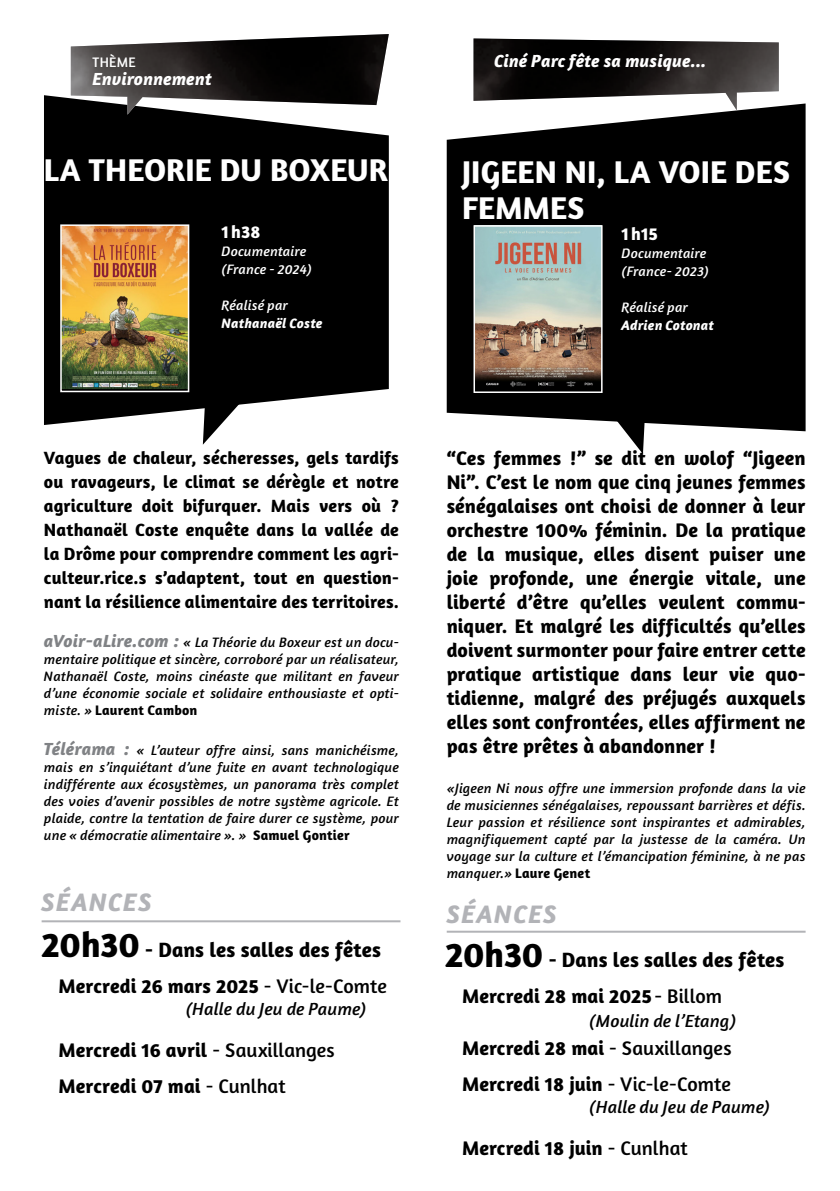
<style>
.page{position:relative;width:840px;height:1191px;background:#fff}
.page>*{position:absolute;margin:0;border:0;box-sizing:border-box;transform-origin:0 0}
.Titre_film{font:700 32px/36px "Amaranth";letter-spacing:.005em;color:#fff}
.t1{font:italic 700 26px "Amaranth";letter-spacing:.055em;color:#b2b3b7}
.t2{font:700 21px "Amaranth";letter-spacing:.005em;color:#000}
.Critique_texte{font:700 20px/24px "Amaranth";letter-spacing:.005em;color:#000;text-align:justify}
.Séances{font:700 20px "Amaranth";color:#000}
.Critique_texte-2{font:700 18px/24px "Amaranth";letter-spacing:.005em;color:#000;text-align:justify}
.Séances-2{font:italic 18px "Amaranth";letter-spacing:.005em;color:#000}
.Thème_sous-titre{font:italic 700 18px "Amaranth";letter-spacing:.005em;color:#fff}
.t3{font:700 18px "Amaranth";letter-spacing:.005em;color:#fff}
.Critique_texte-3{font:italic 14px/17px "Amaranth";letter-spacing:.01em;color:#000;text-align:justify}
.Fiche_technique_film{font:italic 14px/18px "Amaranth";letter-spacing:.01em;color:#fff}
.Fiche_technique_film-2{font:italic 700 14px "Amaranth";letter-spacing:.015em;color:#fff}
.Thème_titre{font:14px "Amaranth";letter-spacing:.025em;color:#fff}
.s1{font-weight:700;font-size:18px;color:#808285}
.s2{font-weight:700;font-style:normal}
.s3{font-size:36px}
.s4{font-weight:400}
</style>
<div class="page">
<svg style="left:446px;top:103px;width:359px;height:328px;background:#151515"></svg>
<svg style="left:607px;top:408px;width:37px;height:46px"></svg>
<img style="left:473px;top:38px;width:305px;height:72px">
<hr style="left:446px;top:930px;width:359px;height:2px;background:#b2b3b7">
<img style="left:476px;top:228px;width:123px;height:161px">
<div style="left:473px;top:225px;width:129px;height:168px;border:2px solid #fff"></div>
<hr style="left:42px;top:920px;width:358px;height:2px;background:#b2b3b7">
<svg style="left:44px;top:95px;width:344px;height:330px;background:#161616"></svg>
<svg style="left:203px;top:403px;width:37px;height:42px"></svg>
<img style="left:63px;top:227px;width:123px;height:161px">
<div style="left:60px;top:224px;width:129px;height:168px;border:2px solid #fff"></div>
<img style="left:71px;top:34px;width:317px;height:81px">
<p class="Thème_titre" style="left:92px;top:54px;width:45px">THÈME</p>
<p class="Thème_sous-titre" style="left:92px;top:68px;width:121px">Environnement</p>
<p class="Thème_sous-titre" style="left:494px;top:50px;width:214px">Ciné Parc fête sa musique...</p>
<p class="Titre_film" style="left:44px;top:151px;width:345px">LA THEORIE DU BOXEUR</p>
<p class="Titre_film" style="left:462px;top:153px;width:329px">JIGEEN NI, LA VOIE DES<br>FEMMES</p>
<p class="t3" style="left:221px;top:220px;width:41px">1h38</p>
<p class="Fiche_technique_film" style="left:221px;top:242px;width:92px">Documentaire (France - 2024)</p>
<p class="Fiche_technique_film" style="left:221px;top:296px;width:68px">Réalisé par</p>
<p class="Fiche_technique_film-2" style="left:221px;top:315px;width:102px">Nathanaël Coste</p>
<p class="t3" style="left:621px;top:222px;width:38px">1h15</p>
<p class="Fiche_technique_film" style="left:621px;top:244px;width:89px">Documentaire (France- 2023)</p>
<p class="Fiche_technique_film" style="left:621px;top:298px;width:68px">Réalisé par</p>
<p class="Fiche_technique_film-2" style="left:621px;top:316px;width:94px">Adrien Cotonat</p>
<p class="Critique_texte-2" style="left:44px;top:445px;width:356px">Vagues de chaleur, sécheresses, gels tardifs ou ravageurs, le climat se dérègle et notre agriculture doit bifurquer. Mais vers où ?<br>Nathanaël Coste enquête dans la vallée de la Drôme pour comprendre comment les agri&shy;culteur.rice.s s’adaptent, tout en question&shy;nant la résilience alimentaire des territoires.</p>
<p class="Critique_texte-3" style="left:44px;top:634px;width:356px"><span class="s1">aVoir-aLire.com :</span> « La Théorie du Boxeur est un docu&shy;mentaire politique et sincère, corroboré par un réalisateur, Nathanaël Coste, moins cinéaste que militant en faveur d’une économie sociale et solidaire enthousiaste et opti&shy;miste. » <span class="s2">Laurent Cambon</span></p>
<p class="Critique_texte-3" style="left:44px;top:742px;width:356px"><span class="s1">Télérama :</span> « L’auteur offre ainsi, sans manichéisme, mais en s’inquiétant d’une fuite en avant technologique indifférente aux écosystèmes, un panorama très complet des voies d’avenir possibles de notre système agricole. Et plaide, contre la tentation de faire durer ce système, pour une « démocratie alimentaire ». » <span class="s2">Samuel Gontier</span></p>
<p class="t1" style="left:42px;top:886px;width:112px">SÉANCES</p>
<p class="t2" style="left:42px;top:936px;width:340px"><span class="s3">20h30</span> - Dans les salles des fêtes</p>
<p class="Séances" style="left:59px;top:973px;width:330px">Mercredi 26 mars 2025 <span class="s4">- Vic-le-Comte</span></p>
<p class="Séances-2" style="left:186px;top:998px;width:182px">(Halle du Jeu de Paume)</p>
<p class="Séances" style="left:59px;top:1037px;width:277px">Mercredi 16 avril <span class="s4">- Sauxillanges</span></p>
<p class="Séances" style="left:59px;top:1073px;width:228px">Mercredi 07 mai <span class="s4">- Cunlhat</span></p>
<p class="Critique_texte" style="left:446px;top:445px;width:360px">“Ces femmes !” se dit en wolof “Jigeen Ni”. C’est le nom que cinq jeunes femmes sénégalaises ont choisi de donner à leur orchestre 100% féminin. De la pratique de la musique, elles disent puiser une joie profonde, une énergie vitale, une liberté d’être qu’elles veulent commu&shy;niquer. Et malgré les difficultés qu’elles doivent surmonter pour faire entrer cette pratique artistique dans leur vie quo&shy;tidienne, malgré des préjugés auxquels elles sont confrontées, elles affirment ne pas être prêtes à abandonner !</p>
<p class="Critique_texte-3" style="left:446px;top:779px;width:360px">«Jigeen Ni nous offre une immersion profonde dans la vie de musiciennes sénégalaises, repoussant barrières et défis.<br>Leur passion et résilience sont inspirantes et admirables, magnifiquement capté par la justesse de la caméra. Un voyage sur la culture et l’émancipation féminine, à ne pas manquer.» <span class="s2">Laure Genet</span></p>
<p class="t1" style="left:446px;top:897px;width:112px">SÉANCES</p>
<p class="t2" style="left:445px;top:946px;width:340px"><span class="s3">20h30</span> - Dans les salles des fêtes</p>
<p class="Séances" style="left:462px;top:983px;width:261px">Mercredi 28 mai 2025 <span class="s4">- Billom</span></p>
<p class="Séances-2" style="left:589px;top:1010px;width:149px">(Moulin de l’Etang)</p>
<p class="Séances" style="left:462px;top:1035px;width:271px">Mercredi 28 mai <span class="s4">- Sauxillanges</span></p>
<p class="Séances" style="left:462px;top:1071px;width:270px">Mercredi 18 juin <span class="s4">- Vic-le-Comte</span></p>
<p class="Séances-2" style="left:589px;top:1096px;width:182px">(Halle du Jeu de Paume)</p>
<p class="Séances" style="left:462px;top:1135px;width:227px">Mercredi 18 juin <span class="s4">- Cunlhat</span></p>
</div>
